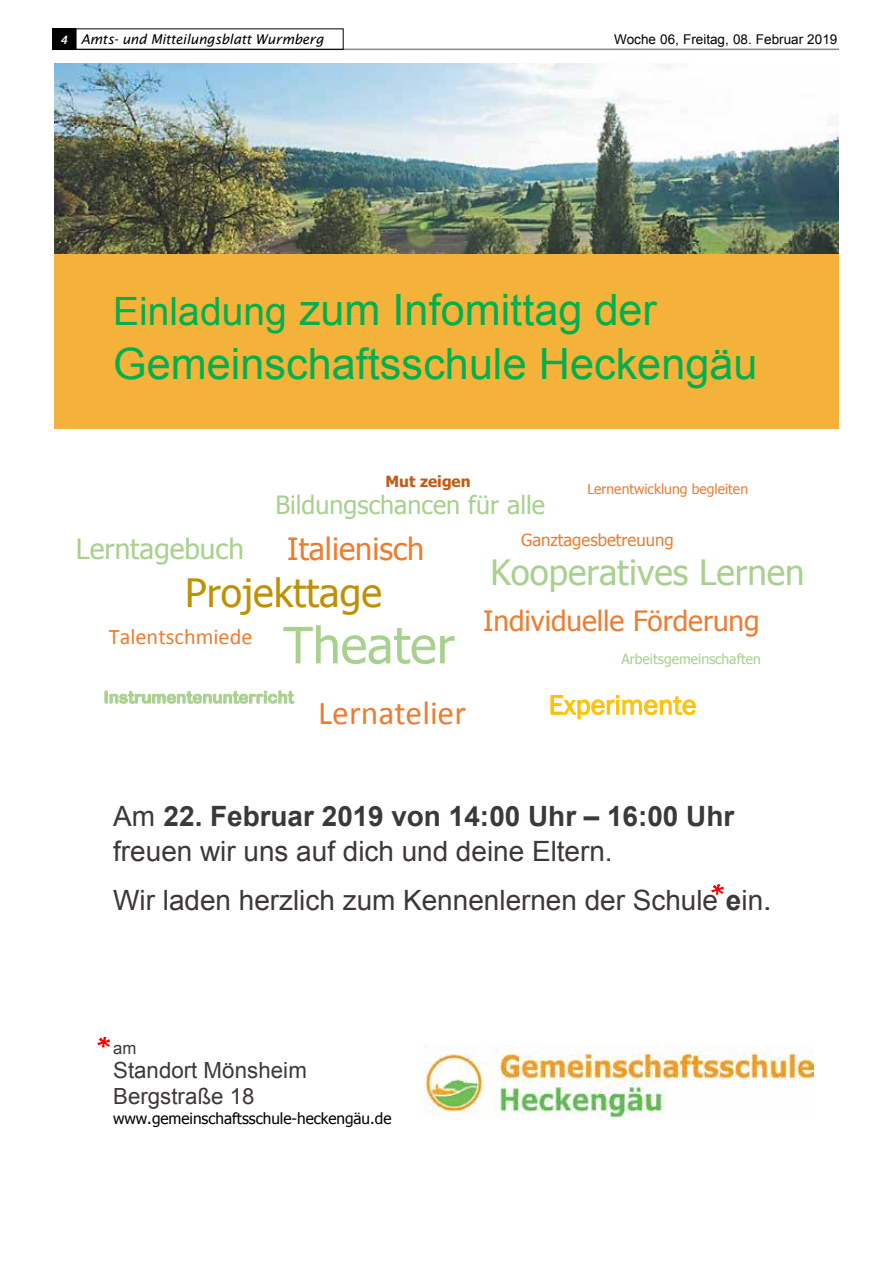
<style>
.page{position:relative;width:893px;height:1263px;background:#fff}
.page>*{position:absolute;margin:0;border:0;box-sizing:border-box;transform-origin:0 0}
.t1{font:50.25px "Tahoma";color:#a8d08e}
.t2{font:43.2px/53.6px "Arial";color:#00b050}
.t3{font:39px "Tahoma";color:#bf9000}
.t4{font:34.8px "Tahoma";color:#a8d08e}
.t5{font:33.45px "Calibri";color:#ed7c31}
.t6{font:30.6px "Tahoma";color:#ed7c31}
.t7{font:27.9px/34.7px "Arial";color:#3b3838}
.t8{font:27.9px "Tahoma";color:#ed7c31}
.t9{font:27.9px "Tahoma";color:#a8d08e}
.t10{font:27.9px "Franklin Gothic";color:#ffc000}
.t11{font:25.05px "Tahoma";color:#a8d08e}
.t12{font:22.2px/25.7px "Arial";color:#3b3838}
.t13{font:22.2px "Calibri";color:#ed7c31}
.t14{font:16.8px "Arial Rounded MT Bold";color:#a8d08e}
.t15{font:16.8px "Tahoma";color:#ed7c31}
.t16{font:16.8px "Arial";color:#3b3838}
.t17{font:15.45px "Tahoma";letter-spacing:-.005em;color:#000}
.t18{font:700 15.45px "Tahoma";color:#c45911}
.t19{font:13.95px "Tahoma";color:#ed7c31}
.t20{font:13.95px "Tahoma";color:#a8d08e}
.t21{font:italic 13.5px "Lucida Sans";letter-spacing:-.01em;color:#000}
.t22{font:13.5px "Arial";color:#000}
.s1{font-weight:600;font-size:11.55px;color:#fff}
.s2{font-size:39px}
.s3{font-weight:700}
.s4{font-size:30.6px}
</style>
<div class="page">
<hr style="left:52px;top:49px;width:787px;height:1px;background:#878787">
<div style="left:52px;top:28px;width:24px;height:22px;background:#000"></div>
<div style="left:76px;top:28px;width:268px;height:22px;border:1px solid #000"></div>
<img style="left:54px;top:64px;width:785px;height:190px">
<div style="left:54px;top:254px;width:785px;height:175px;background:#f4b23a"></div>
<img style="left:424px;top:1045px;width:389px;height:74px">
<svg style="left:551px;top:695px;width:145px;height:24px"></svg>
<svg style="left:105px;top:691px;width:189px;height:12px"></svg>
<svg style="left:711px;top:884px;width:13px;height:11px"></svg>
<svg style="left:97px;top:1037px;width:13px;height:11px"></svg>
<p class="t21" style="left:60px;top:31px;width:265px"><span class="s1">4</span> Amts- und Mitteilungsblatt Wurmberg</p>
<p class="t22" style="left:614px;top:31px;width:225px">Woche 06, Freitag, 08. Februar 2019</p>
<h2 class="t2" style="left:113px;top:283px;width:646px"><span class="s2">Einladung</span> zum Infomittag der<br>Gemeinschaftsschule Heckengäu</h2>
<p class="t18" style="left:386px;top:471px;width:87px">Mut zeigen</p>
<p class="t19" style="left:587px;top:479px;width:162px">Lernentwicklung begleiten</p>
<p class="t15" style="left:521px;top:529px;width:154px">Ganztagesbetreuung</p>
<p class="t11" style="left:275px;top:488px;width:271px">Bildungschancen für alle</p>
<p class="t6" style="left:287px;top:528px;width:138px">Italienisch</p>
<h3 class="t3" style="left:185px;top:567px;width:198px">Projekttage</h3>
<p class="t9" style="left:76px;top:530px;width:169px">Lerntagebuch</p>
<p class="t4" style="left:491px;top:548px;width:316px">Kooperatives Lernen</p>
<p class="t8" style="left:483px;top:602px;width:278px">Individuelle Förderung</p>
<h1 class="t1" style="left:283px;top:611px;width:173px">Theater</h1>
<p class="t5" style="left:318px;top:692px;width:149px">Lernatelier</p>
<p class="t13" style="left:109px;top:623px;width:145px">Talentschmiede</p>
<p class="t20" style="left:621px;top:650px;width:141px">Arbeitsgemeinschaften</p>
<p class="t14" style="left:104px;top:687px;width:192px">Instrumentenunterricht</p>
<p class="t10" style="left:549px;top:688px;width:149px">Experimente</p>
<p class="t7" style="left:113px;top:799px;width:623px">Am <span class="s3">22. Februar 2019 von 14:00 Uhr – 16:00 Uhr </span>freuen wir uns auf dich und deine Eltern.</p>
<p class="t7" style="left:113px;top:883px;width:660px">Wir laden herzlich zum Kennenlernen der Schule <span class="s3">e</span>in<span class="s4">.</span></p>
<p class="t16" style="left:113px;top:1037px;width:25px">am</p>
<p class="t12" style="left:113px;top:1058px;width:195px">Standort Mönsheim<br>Bergstraße 18</p>
<p class="t17" style="left:113px;top:1108px;width:280px">www.gemeinschaftsschule-heckengäu.de</p>
</div>
